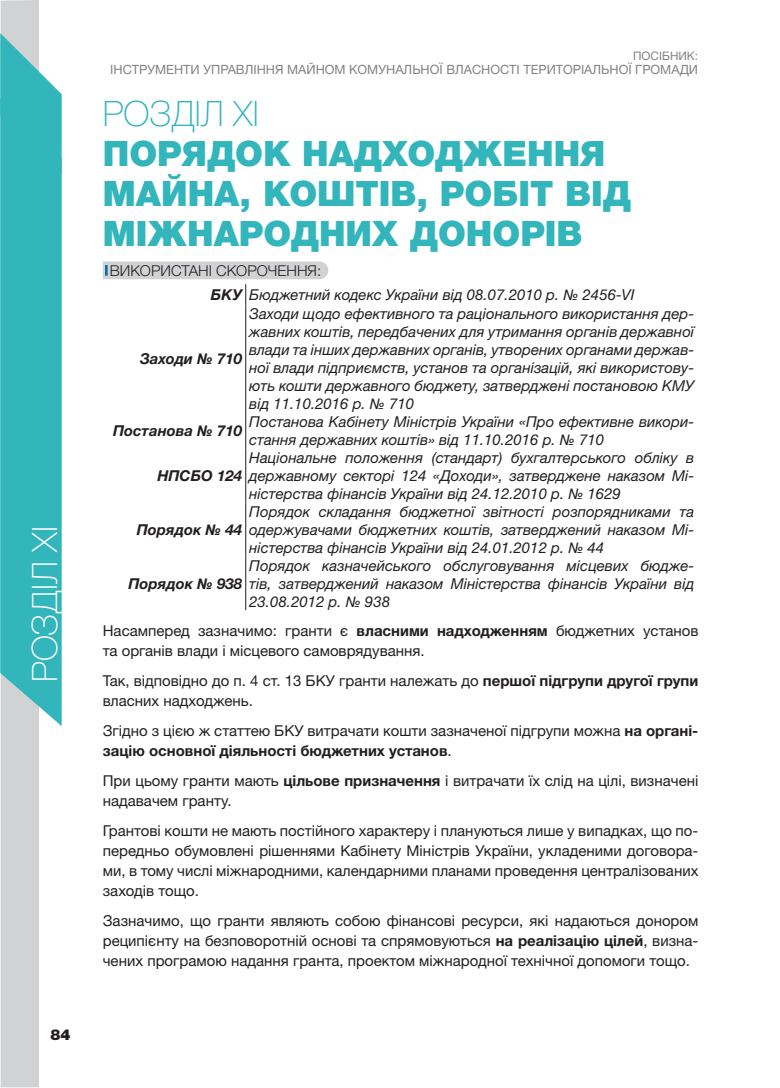
<style>
.page{position:relative;width:780px;height:1088px;background:#fff}
.page>*{position:absolute;margin:0;border:0;box-sizing:border-box;transform-origin:0 0}
.t1{font:900 35px/40px "Helvetica Neue LTW1 G";color:#32b5bb}
.t2{font:100 35px "Helvetica Neue LTW1 G";color:#fff}
.t3{font:100 35px "Helvetica Neue LTW1 G";color:#32b5bb}
.t4{font:italic 15px/18px "Helvetica Neue LTW1 G";color:#231f20;text-align:justify}
.t5{font:15px/20px "Helvetica Neue LTW1 G";color:#231f20}
.t6{font:italic 700 15px "Helvetica Neue LTW1 G";color:#231f20}
.t7{font:900 15px "Helvetica Neue LTW1 G";color:#231f20}
.t8{font:12.75px "Helvetica Neue LTW1 G";color:#808285}
.t9{font:11.75px "Helvetica Neue LTW1 G";color:#808285}
.s1{font-weight:300;font-style:normal}
.s2{font-weight:700}
</style>
<div class="page">
<div style="left:1px;top:0;width:38px;height:1087px;background:#d1d2d4"></div>
<svg style="left:0;top:174px;width:62px;height:552px;background:#3bb7bc"></svg>
<svg style="left:0;top:33px;width:62px;height:141px;background:#5bc1c6"></svg>
<svg style="left:103px;top:261px;width:225px;height:44px"></svg>
<hr style="left:245px;top:305px;width:1px;height:108px;background:#231f20">
<hr style="left:245px;top:413px;width:1px;height:36px;background:#231f20">
<hr style="left:245px;top:449px;width:1px;height:54px;background:#231f20">
<hr style="left:245px;top:503px;width:1px;height:53px;background:#231f20">
<hr style="left:245px;top:556px;width:1px;height:54px;background:#231f20">
<h1 class="t2" style="left:24px;top:682px;width:157px;rotate:-90deg">РОЗДІЛ XI</h1>
<p class="t7" style="left:51px;top:1025px;width:22px">84</p>
<p class="t9" style="left:633px;top:49px;width:66px">ПОСІБНИК:</p>
<p class="t8" style="left:110px;top:62px;width:589px">ІНСТРУМЕНТИ УПРАВЛІННЯ МАЙНОМ КОМУНАЛЬНОЇ ВЛАСНОСТІ ТЕРИТОРІАЛЬНОЇ ГРОМАДИ</p>
<h1 class="t3" style="left:103px;top:92px;width:157px">РОЗДІЛ XI</h1>
<h1 class="t1" style="left:103px;top:133px;width:529px">ПОРЯДОК НАДХОДЖЕННЯ<br>МАЙНА, КОШТІВ, РОБІТ ВІД<br>МІЖНАРОДНИХ ДОНОРІВ</h1>
<p class="t4" style="left:211px;top:258px;width:425px;line-height:24.4px;text-indent:-101px"><span class="s1">ВИКОРИСТАНІ СКОРОЧЕННЯ:<br></span><span class="s2">БКУ</span> Бюджетний кодекс України від 08.07.2010 р. № 2456-VI</p>
<p class="t4" style="left:249px;top:305px;width:446px">Заходи щодо ефективного та раціонального використання дер&shy;жавних коштів, передбачених для утримання органів державної влади та інших державних органів, утворених органами держав&shy;ної влади підприємств, установ та організацій, які використову&shy;ють кошти державного бюджету, затверджені постановою КМУ від 11.10.2016 р. № 710</p>
<p class="t6" style="left:140px;top:350px;width:104px">Заходи № 710</p>
<p class="t6" style="left:113px;top:422px;width:130px">Постанова № 710</p>
<p class="t4" style="left:249px;top:413px;width:446px">Постанова Кабінету Міністрів України «Про ефективне викори&shy;стання державних коштів» від 11.10.2016 р. № 710</p>
<p class="t6" style="left:157px;top:466px;width:86px">НПСБО 124</p>
<p class="t4" style="left:249px;top:449px;width:446px">Національне положення (стандарт) бухгалтерського обліку в державному секторі 124 «Доходи», затверджене наказом Мі&shy;ністерства фінансів України від 24.12.2010 р. № 1629</p>
<p class="t4" style="left:249px;top:502px;width:446px">Порядок складання бюджетної звітності розпорядниками та одержувачами бюджетних коштів, затверджений наказом Мі&shy;ністерства фінансів України від 24.01.2012 р. № 44</p>
<p class="t6" style="left:137px;top:520px;width:107px">Порядок № 44</p>
<p class="t4" style="left:249px;top:556px;width:446px">Порядок казначейського обслуговування місцевих бюдже&shy;тів, затверджений наказом Міністерства фінансів України від 23.08.2012 р. № 938</p>
<p class="t5" style="left:103px;top:620px;width:597px">Насамперед зазначимо: гранти є <span class="s2">власними надходженням</span> бюджетних установ та органів влади і місцевого самоврядування.</p>
<p class="t5" style="left:103px;top:670px;width:597px">Так, відповідно до п. 4 ст. 13 БКУ гранти належать до <span class="s2">першої підгрупи другої групи </span>власних надходжень.</p>
<p class="t5" style="left:103px;top:720px;width:597px">Згідно з цією ж статтею БКУ витрачати кошти зазначеної підгрупи можна <span class="s2">на органі&shy;зацію основної діяльності бюджетних установ</span>.</p>
<p class="t5" style="left:103px;top:770px;width:597px">При цьому гранти мають <span class="s2">цільове призначення</span> і витрачати їх слід на цілі, визначені надавачем гранту.</p>
<p class="t5" style="left:103px;top:820px;width:597px;text-align:justify">Грантові кошти не мають постійного характеру і плануються лише у випадках, що по&shy;передньо обумовлені рішеннями Кабінету Міністрів України, укладеними договора&shy;ми, в тому числі міжнародними, календарними планами проведення централізованих заходів тощо.</p>
<p class="t5" style="left:103px;top:910px;width:597px;text-align:justify">Зазначимо, що гранти являють собою фінансові ресурси, які надаються донором реципієнту на безповоротній основі та спрямовуються <span class="s2">на реалізацію цілей</span>, визна&shy;чених програмою надання гранта, проектом міжнародної технічної допомоги тощо.</p>
<p class="t6" style="left:128px;top:574px;width:115px">Порядок № 938</p>
</div>
